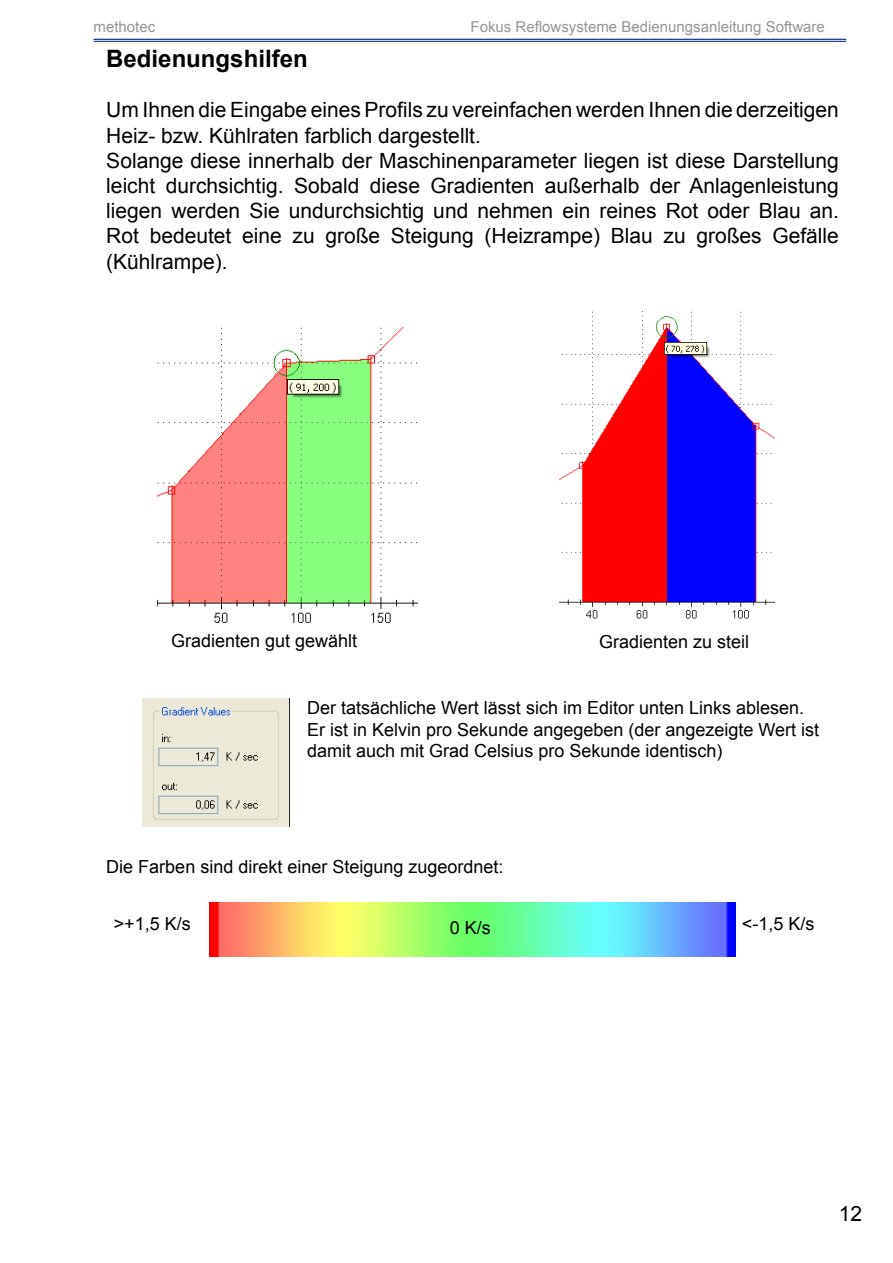
<style>
.page{position:relative;width:893px;height:1263px;background:#fff}
.page>*{position:absolute;margin:0;border:0;box-sizing:border-box;transform-origin:0 0}
.t1{font:700 24px "Arial";color:#000}
.t2{font:21px/25.2px "Arial";color:#000}
.t3{font:18px/21.6px "Arial";color:#000}
.t4{font:15px "Arial";color:#939598}
</style>
<div class="page">
<hr style="left:94px;top:39px;width:752px;height:1px;background:#25408f">
<hr style="left:94px;top:41px;width:752px;height:1px;background:#25408f">
<img style="left:157px;top:327px;width:260px;height:296px">
<img style="left:560px;top:311px;width:215px;height:308px">
<img style="left:143px;top:698px;width:147px;height:128px">
<img style="left:209px;top:902px;width:527px;height:55px">
<p class="t4" style="left:94px;top:17px;width:63px">methotec</p>
<p class="t4" style="left:471px;top:17px;width:356px">Fokus Reflowsysteme Bedienungsanleitung Software</p>
<p class="t1" style="left:106px;top:43px;width:203px">Bedienungshilfen</p>
<p class="t2" style="left:106px;top:98px;width:734px">Um Ihnen die Eingabe eines Profils zu vereinfachen werden Ihnen die derzeitigen Heiz- bzw. Kühlraten farblich dargestellt.<br>Solange diese innerhalb der Maschinenparameter liegen ist diese Darstellung leicht durchsichtig. Sobald diese Gradienten außerhalb der Anlagenleistung liegen werden Sie undurchsichtig und nehmen ein reines Rot oder Blau an.<br>Rot bedeutet eine zu große Steigung (Heizrampe) Blau zu großes Gefälle (Kühlrampe).</p>
<p class="t3" style="left:171px;top:630px;width:188px">Gradienten gut gewählt</p>
<p class="t3" style="left:599px;top:631px;width:152px">Gradienten zu steil</p>
<p class="t3" style="left:307px;top:697px;width:513px">Der tatsächliche Wert lässt sich im Editor unten Links ablesen.<br>Er ist in Kelvin pro Sekunde angegeben (der angezeigte Wert ist damit auch mit Grad Celsius pro Sekunde identisch)</p>
<p class="t3" style="left:106px;top:856px;width:399px">Die Farben sind direkt einer Steigung zugeordnet:</p>
<p class="t3" style="left:114px;top:913px;width:79px">&gt;+1,5 K/s</p>
<p class="t3" style="left:450px;top:917px;width:43px">0 K/s</p>
<p class="t3" style="left:742px;top:913px;width:74px">&lt;-1,5 K/s</p>
<p class="t2" style="left:839px;top:1201px;width:25px">12</p>
</div>
